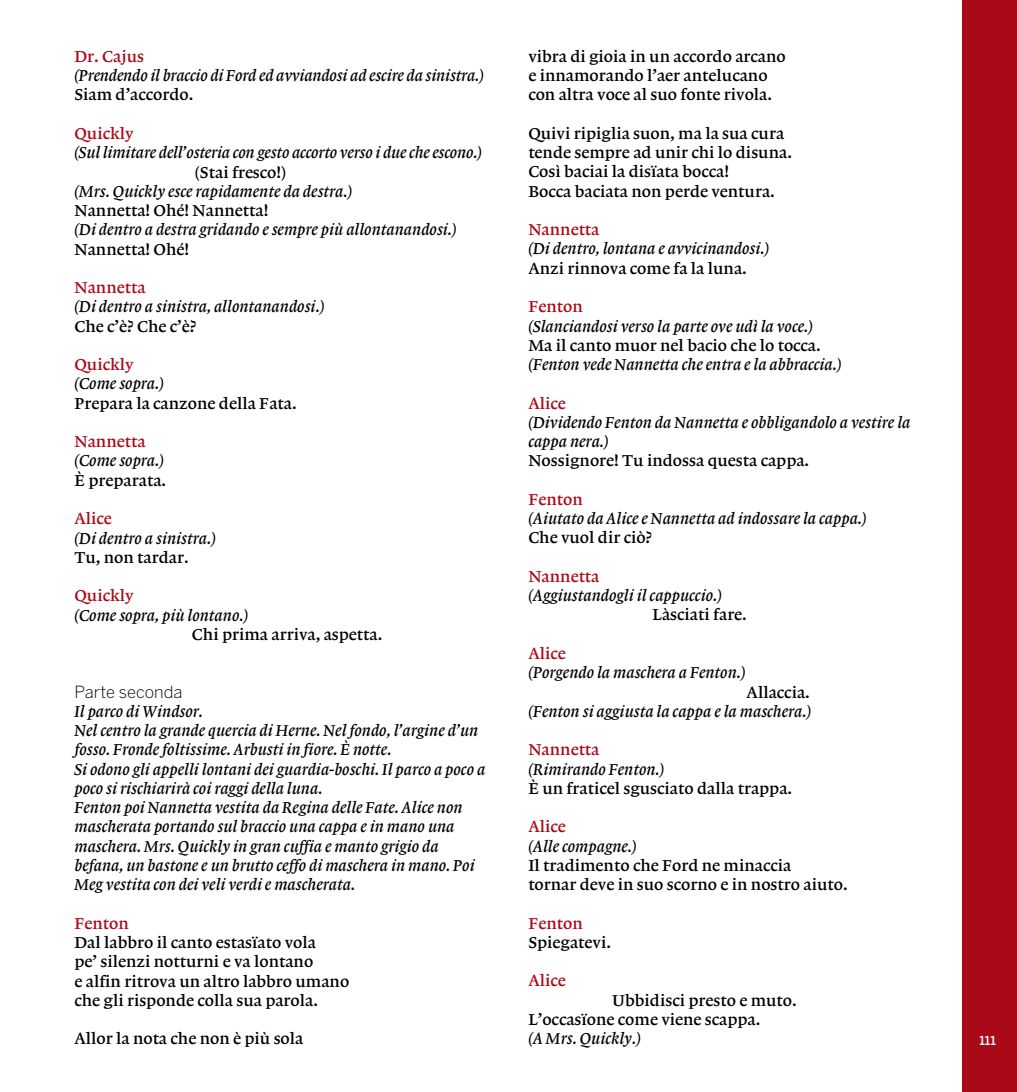
<style>
.page{position:relative;width:1017px;height:1092px;background:#fff}
.page>*{position:absolute;margin:0;border:0;box-sizing:border-box;transform-origin:0 0}
.t1{font:16.62px/19.2px "Lexicon No 1 Italic B";color:#000}
.t2{font:16.62px/19.2px "Lexicon No 1 Roman B";color:#000}
.t3{font:16.62px "Lexicon No 1 Roman B";color:#aa0a17}
.t4{font:300 16.62px "Benton Sans";color:#000}
.t5{font:500 12.25px "Benton Sans";color:#fff}
</style>
<div class="page">
<div style="left:963px;top:0;width:54px;height:1091px;background:#aa0a17"></div>
<p class="t3" style="left:74px;top:47px;width:71px">Dr. Cajus</p>
<p class="t1" style="left:74px;top:66px;width:411px">(Prendendo il braccio di Ford ed avviandosi ad escire da sinistra.)</p>
<p class="t2" style="left:74px;top:85px;width:121px">Siam d’accordo.</p>
<p class="t3" style="left:74px;top:124px;width:61px">Quickly</p>
<p class="t1" style="left:74px;top:143px;width:409px">(Sul limitare dell’osteria con gesto accorto verso i due che escono.)</p>
<p class="t2" style="left:195px;top:162px;width:92px">(Stai fresco!)</p>
<p class="t1" style="left:74px;top:181px;width:279px">(Mrs. Quickly esce rapidamente da destra.)</p>
<p class="t2" style="left:74px;top:201px;width:196px">Nannetta! Ohé! Nannetta!</p>
<p class="t1" style="left:74px;top:220px;width:384px">(Di dentro a destra gridando e sempre più allontanandosi.)</p>
<p class="t2" style="left:74px;top:239px;width:116px">Nannetta! Ohé!</p>
<p class="t3" style="left:74px;top:278px;width:73px">Nannetta</p>
<p class="t1" style="left:74px;top:297px;width:251px">(Di dentro a sinistra, allontanandosi.)</p>
<p class="t2" style="left:74px;top:316px;width:123px">Che c’è? Che c’è?</p>
<p class="t3" style="left:74px;top:355px;width:61px">Quickly</p>
<p class="t1" style="left:74px;top:374px;width:91px">(Come sopra.)</p>
<p class="t2" style="left:74px;top:393px;width:224px">Prepara la canzone della Fata.</p>
<p class="t3" style="left:74px;top:432px;width:73px">Nannetta</p>
<p class="t1" style="left:74px;top:451px;width:91px">(Come sopra.)</p>
<p class="t2" style="left:74px;top:470px;width:93px">È preparata.</p>
<p class="t3" style="left:74px;top:509px;width:39px">Alice</p>
<p class="t1" style="left:74px;top:528px;width:143px">(Di dentro a sinistra.)</p>
<p class="t2" style="left:74px;top:547px;width:116px">Tu, non tardar.</p>
<p class="t3" style="left:74px;top:586px;width:61px">Quickly</p>
<p class="t1" style="left:74px;top:605px;width:175px">(Come sopra, più lontano.)</p>
<p class="t2" style="left:192px;top:624px;width:192px">Chi prima arriva, aspetta.</p>
<p class="t4" style="left:74px;top:681px;width:110px">Parte seconda</p>
<p class="t1" style="left:74px;top:701px;width:412px">Il parco di Windsor.<br>Nel centro la grande quercia di Herne. Nel fondo, l’argine d’un fosso. Fronde foltissime. Arbusti in fiore. È notte.<br>Si odono gli appelli lontani dei guardia-boschi. Il parco a poco a poco si rischiarirà coi raggi della luna.<br>Fenton poi Nannetta vestita da Regina delle Fate. Alice non mascherata portando sul braccio una cappa e in mano una maschera. Mrs. Quickly in gran cuffia e manto grigio da befana, un bastone e un brutto ceffo di maschera in mano. Poi Meg vestita con dei veli verdi e mascherata.</p>
<p class="t3" style="left:74px;top:913px;width:56px">Fenton</p>
<p class="t2" style="left:74px;top:932px;width:276px">Dal labbro il canto estasïato vola<br>pe’ silenzi notturni e va lontano<br>e alfin ritrova un altro labbro umano che gli risponde colla sua parola.</p>
<p class="t2" style="left:74px;top:1029px;width:231px">Allor la nota che non è più sola</p>
<p class="t2" style="left:528px;top:47px;width:259px">vibra di gioia in un accordo arcano e innamorando l’aer antelucano con altra voce al suo fonte rivola.</p>
<p class="t2" style="left:528px;top:124px;width:265px">Quivi ripiglia suon, ma la sua cura tende sempre ad unir chi lo disuna.<br>Così baciai la disïata bocca!<br>Bocca baciata non perde ventura.</p>
<p class="t3" style="left:528px;top:220px;width:73px">Nannetta</p>
<p class="t1" style="left:528px;top:239px;width:242px">(Di dentro, lontana e avvicinandosi.)</p>
<p class="t2" style="left:528px;top:258px;width:220px">Anzi rinnova come fa la luna.</p>
<p class="t3" style="left:528px;top:297px;width:56px">Fenton</p>
<p class="t1" style="left:528px;top:316px;width:286px">(Slanciandosi verso la parte ove udì la voce.)</p>
<p class="t2" style="left:528px;top:335px;width:294px">Ma il canto muor nel bacio che lo tocca.</p>
<p class="t1" style="left:528px;top:355px;width:315px">(Fenton vede Nannetta che entra e la abbraccia.)</p>
<p class="t3" style="left:528px;top:394px;width:39px">Alice</p>
<p class="t1" style="left:528px;top:412px;width:384px">(Dividendo Fenton da Nannetta e obbligandolo a vestire la cappa nera.)</p>
<p class="t2" style="left:528px;top:451px;width:282px">Nossignore! Tu indossa questa cappa.</p>
<p class="t3" style="left:528px;top:490px;width:56px">Fenton</p>
<p class="t1" style="left:528px;top:509px;width:340px">(Aiutato da Alice e Nannetta ad indossare la cappa.)</p>
<p class="t2" style="left:528px;top:528px;width:125px">Che vuol dir ciò?</p>
<p class="t3" style="left:528px;top:567px;width:73px">Nannetta</p>
<p class="t1" style="left:528px;top:586px;width:195px">(Aggiustandogli il cappuccio.)</p>
<p class="t2" style="left:653px;top:605px;width:96px">Làsciati fare.</p>
<p class="t3" style="left:528px;top:644px;width:39px">Alice</p>
<p class="t1" style="left:528px;top:663px;width:219px">(Porgendo la maschera a Fenton.)</p>
<p class="t2" style="left:747px;top:682px;width:65px">Allaccia.</p>
<p class="t1" style="left:528px;top:701px;width:284px">(Fenton si aggiusta la cappa e la maschera.)</p>
<p class="t3" style="left:528px;top:740px;width:73px">Nannetta</p>
<p class="t1" style="left:528px;top:759px;width:137px">(Rimirando Fenton.)</p>
<p class="t2" style="left:528px;top:778px;width:265px">È un fraticel sgusciato dalla trappa.</p>
<p class="t3" style="left:528px;top:817px;width:39px">Alice</p>
<p class="t1" style="left:528px;top:836px;width:110px">(Alle compagne.)</p>
<p class="t2" style="left:528px;top:855px;width:321px">Il tradimento che Ford ne minaccia<br>tornar deve in suo scorno e in nostro aiuto.</p>
<p class="t3" style="left:528px;top:913px;width:56px">Fenton</p>
<p class="t2" style="left:528px;top:932px;width:84px">Spiegatevi.</p>
<p class="t3" style="left:528px;top:971px;width:39px">Alice</p>
<p class="t2" style="left:528px;top:990px;width:270px;text-indent:84px">Ubbidisci presto e muto.<br>L’occasïone come viene scappa.</p>
<p class="t1" style="left:528px;top:1028px;width:114px">(A Mrs. Quickly.)</p>
<p class="t5" style="left:979px;top:1032px;width:18px">111</p>
</div>
